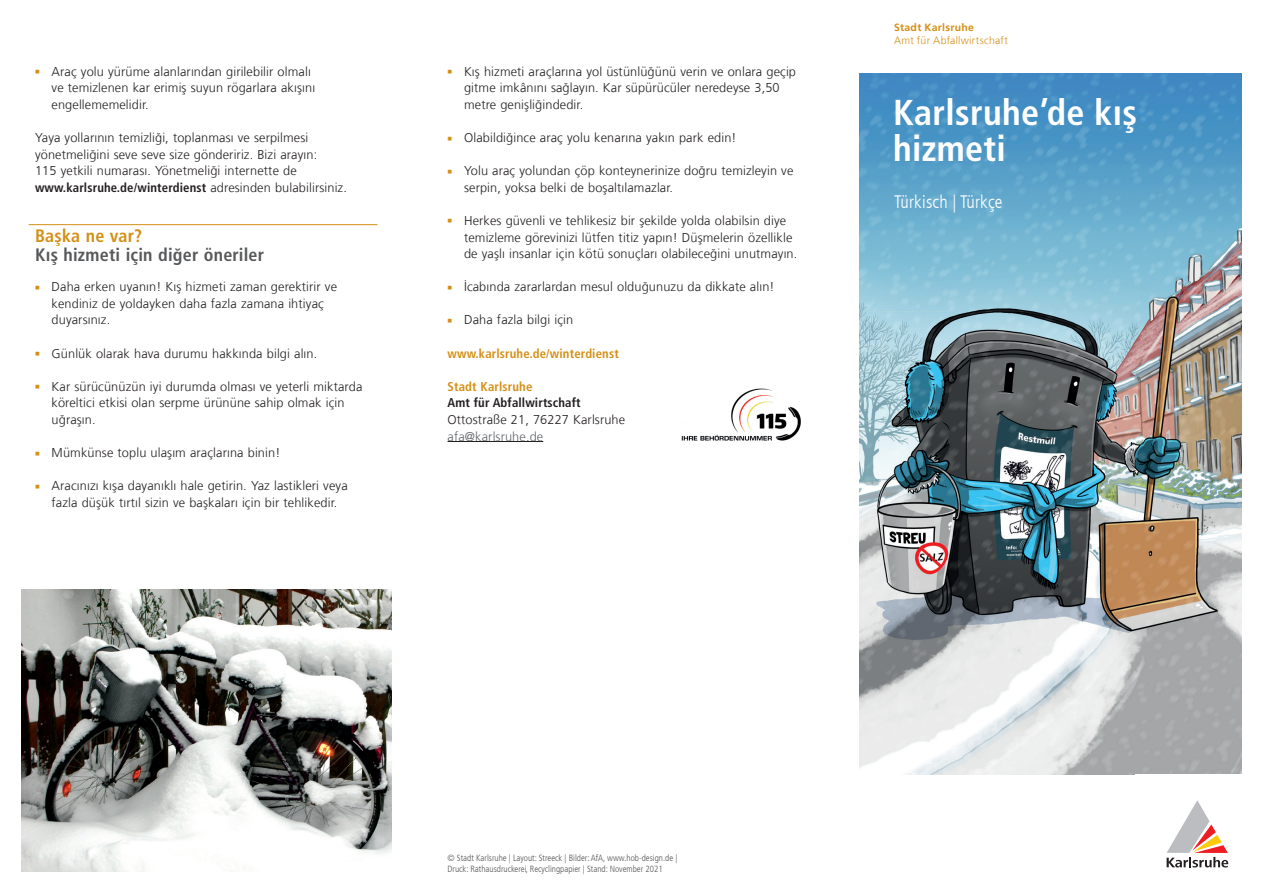
<style>
.page{position:relative;width:1263px;height:893px;background:#fff}
.page>*{position:absolute;margin:0;border:0;box-sizing:border-box;transform-origin:0 0}
.t1{font:700 condensed 36px/36px "Frutiger For Karlsruhe";letter-spacing:.01em;color:#fff}
.t2{font:700 condensed 18px "Frutiger For Karlsruhe";letter-spacing:.01em;color:#57585a}
.t3{font:300 condensed 18px "Frutiger For Karlsruhe";letter-spacing:.01em;color:#fff}
.t4{font:700 condensed 18px "Frutiger For Karlsruhe";letter-spacing:.01em;color:#d48f15}
.t5{font:300 12.75px/16.6px "Frutiger For Karlsruhe";letter-spacing:.01em;color:#231f20}
.t6{font:700 condensed 12.75px "Frutiger For Karlsruhe";letter-spacing:.01em;color:#d48f15}
.t7{font:700 condensed 12.75px "Frutiger For Karlsruhe";letter-spacing:.01em;color:#231f20}
.t8{font:300 12.75px "Frutiger For Karlsruhe";letter-spacing:.01em;color:#616469}
.t9{font:300 10.5px "Frutiger For Karlsruhe";letter-spacing:.02em;color:#d48f15}
.t10{font:700 10.5px "Frutiger For Karlsruhe";letter-spacing:.025em;color:#d48f15}
.t11{font:300 condensed 9px/10.8px "Frutiger For Karlsruhe";color:#57585a}
.s1{font-weight:700;font-stretch:condensed}
</style>
<div class="page">
<img style="left:859px;top:73px;width:383px;height:702px">
<img style="left:21px;top:589px;width:370px;height:283px">
<svg style="left:1166px;top:800px;width:62px;height:67px"></svg>
<hr style="left:29px;top:224px;width:348px;height:1px;background:#d48f15">
<hr style="left:448px;top:441px;width:95px;height:1px;background:#231f20">
<img style="left:681px;top:388px;width:120px;height:53px">
<p class="t5" style="left:52px;top:63px;width:265px">Araç yolu yürüme alanlarından girilebilir olmalı ve temizlenen kar erimiş suyun rögarlara akışını engellememelidir.</p>
<p class="t5" style="left:35px;top:129px;width:313px">Yaya yollarının temizliği, toplanması ve serpilmesi yönetmeliğini seve seve size göndeririz. Bizi arayın:<br>115 yetkili numarası. Yönetmeliği internette de <span class="s1">www.karlsruhe.de/winterdienst</span> adresinden bulabilirsiniz.</p>
<h2 class="t4" style="left:35px;top:225px;width:109px">Başka ne var?</h2>
<h2 class="t2" style="left:35px;top:244px;width:231px">Kış hizmeti için diğer öneriler</h2>
<p class="t5" style="left:52px;top:279px;width:287px">Daha erken uyanın! Kış hizmeti zaman gerektirir ve kendiniz de yoldayken daha fazla zamana ihtiyaç duyarsınız.</p>
<p class="t5" style="left:52px;top:345px;width:267px">Günlük olarak hava durumu hakkında bilgi alın.</p>
<p class="t5" style="left:52px;top:378px;width:312px">Kar sürücünüzün iyi durumda olması ve yeterli miktarda köreltici etkisi olan serpme ürününe sahip olmak için uğraşın.</p>
<p class="t5" style="left:52px;top:444px;width:230px">Mümkünse toplu ulaşım araçlarına binin!</p>
<p class="t5" style="left:52px;top:478px;width:298px">Aracınızı kışa dayanıklı hale getirin. Yaz lastikleri veya fazla düşük tırtıl sizin ve başkaları için bir tehlikedir.</p>
<p class="t5" style="left:464px;top:63px;width:333px">Kış hizmeti araçlarına yol üstünlüğünü verin ve onlara geçip gitme imkânını sağlayın. Kar süpürücüler neredeyse 3,50 metre genişliğindedir.</p>
<p class="t5" style="left:464px;top:129px;width:274px">Olabildiğince araç yolu kenarına yakın park edin!</p>
<p class="t5" style="left:464px;top:163px;width:331px">Yolu araç yolundan çöp konteynerinize doğru temizleyin ve serpin, yoksa belki de boşaltılamazlar.</p>
<p class="t5" style="left:464px;top:212px;width:335px">Herkes güvenli ve tehlikesiz bir şekilde yolda olabilsin diye temizleme görevinizi lütfen titiz yapın! Düşmelerin özellikle de yaşlı insanlar için kötü sonuçları olabileceğini unutmayın.</p>
<p class="t5" style="left:464px;top:279px;width:312px">İcabında zararlardan mesul olduğunuzu da dikkate alın!</p>
<p class="t5" style="left:464px;top:312px;width:111px">Daha fazla bilgi için</p>
<p class="t6" style="left:448px;top:346px;width:173px">www.karlsruhe.de/winterdienst</p>
<p class="t6" style="left:448px;top:379px;width:86px">Stadt Karlsruhe</p>
<p class="t7" style="left:448px;top:395px;width:135px">Amt für Abfallwirtschaft</p>
<p class="t5" style="left:448px;top:411px;width:179px">Ottostraße 21, 76227 Karlsruhe</p>
<p class="t8" style="left:448px;top:429px;width:97px">afa@karlsruhe.de</p>
<p class="t10" style="left:894px;top:21px;width:81px">Stadt Karlsruhe</p>
<p class="t9" style="left:894px;top:34px;width:115px">Amt für Abfallwirtschaft</p>
<h1 class="t1" style="left:893px;top:95px;width:246px">Karlsruhe’de kış hizmeti</h1>
<h2 class="t3" style="left:894px;top:192px;width:110px">Türkisch | Türkçe</h2>
<p class="t11" style="left:448px;top:852px;width:231px">© Stadt Karlsruhe | Layout: Streeck | Bilder: AfA, www.hob-design.de |<br>Druck: Rathausdruckerei, Recyclingpapier | Stand: November 2021</p>
</div>
